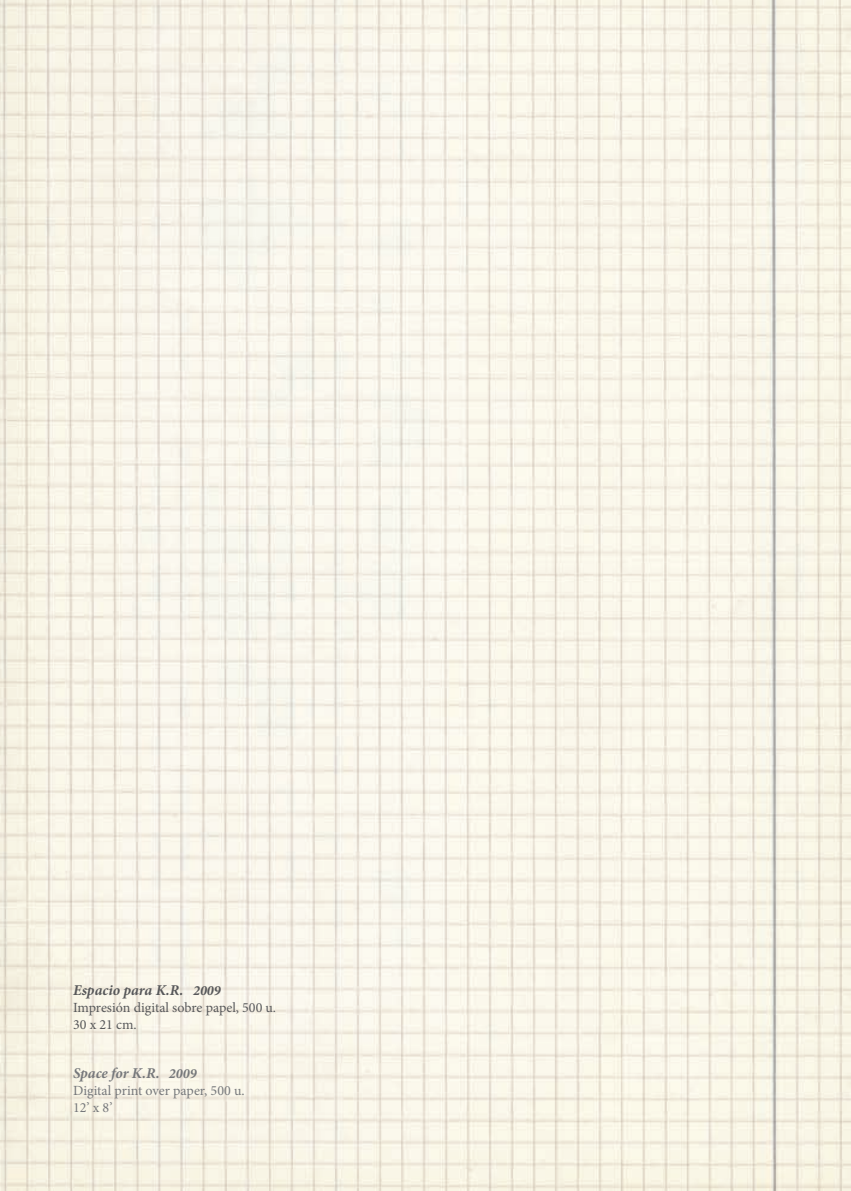
<style>
.page{position:relative;width:851px;height:1191px;background:#fff}
.page>*{position:absolute;margin:0;border:0;box-sizing:border-box;transform-origin:0 0}
.t1{font:italic 700 15px "Minion Pro";color:#57585a}
.t2{font:italic 700 15px "Minion Pro";color:#76787b}
.t3{font:14px/16.8px "Minion Pro";color:#57585a}
.t4{font:14px/16.8px "Minion Pro";color:#76787b}
.s1{font-size:14px}
</style>
<div class="page">
<img style="left:0;top:0;width:850px;height:1190px">
<p class="t1" style="left:73px;top:984px;width:149px">Espacio para K.R. <span class="s1">2009</span></p>
<p class="t3" style="left:73px;top:999px;width:204px">Impresión digital sobre papel, 500 u.<br>30 x 21 cm.</p>
<p class="t2" style="left:73px;top:1067px;width:125px">Space for K.R. <span class="s1">2009</span></p>
<p class="t4" style="left:73px;top:1083px;width:173px">Digital print over paper, 500 u.<br>12’ x 8’</p>
</div>
